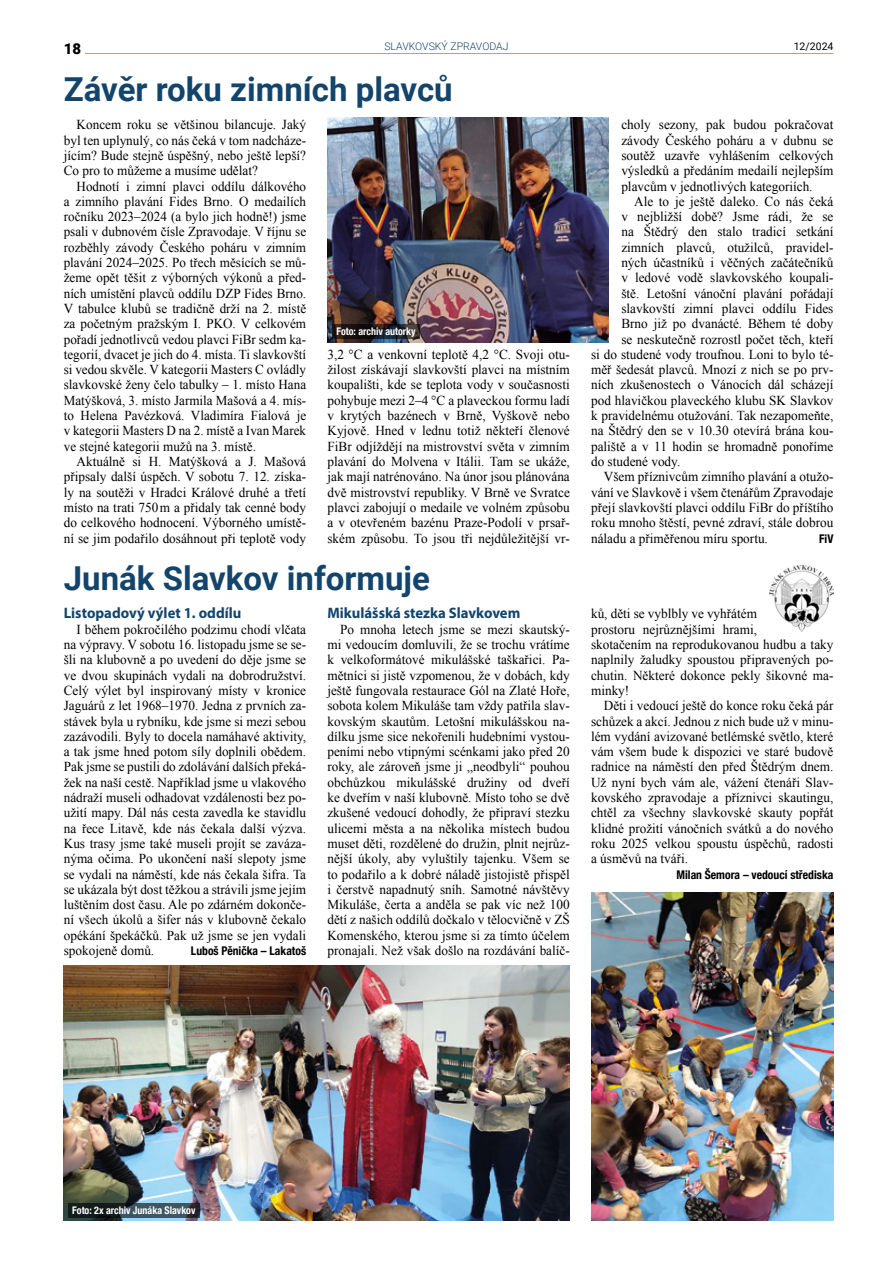
<style>
.page{position:relative;width:893px;height:1263px;background:#fff}
.page>*{position:absolute;margin:0;border:0;box-sizing:border-box;transform-origin:0 0}
.t1{font:700 33px "Roboto";color:#13446b}
.t2{font:700 15.15px "Myriad Pro";color:#13446b}
.t3{font:900 15px "Roboto";color:#000}
.t4{font:13.65px/15.3px "Times New Roman";color:#000;text-align:justify}
.t5{font:13.65px/15.3px "Times New Roman";color:#000;text-align:justify;scale:.96 1}
.t6{font:700 condensed 12px "Helvetica Neue LT Com";color:#000}
.t7{font:700 condensed 10.5px "Helvetica Neue LT Com";color:#fff;scale:.95 1}
.t8{font:300 10.5px "Roboto";color:#13446b}
.t9{font:10.5px "Roboto";color:#000}
</style>
<div class="page">
<hr style="left:85px;top:53px;width:748px;height:1px;background:#d79f3a">
<img style="left:770px;top:566px;width:63px;height:65px">
<img style="left:591px;top:892px;width:242px;height:328px">
<img style="left:64px;top:965px;width:506px;height:255px">
<img style="left:327px;top:118px;width:282px;height:225px">
<svg style="left:68px;top:1203px;width:132px;height:15px;background:#29373d"></svg>
<svg style="left:332px;top:324px;width:87px;height:15px"></svg>
<p class="t3" style="left:64px;top:38px;width:19px">18</p>
<p class="t8" style="left:384px;top:39px;width:126px">SLAVKOVSKÝ ZPRAVODAJ</p>
<p class="t9" style="left:794px;top:39px;width:41px">12/2024</p>
<h1 class="t1" style="left:64px;top:66px;width:390px">Závěr roku zimních plavců</h1>
<p class="t4" style="left:64px;top:117px;width:244px;text-indent:13px">Koncem roku se většinou bilancuje. Jaký byl ten uplynulý, co nás čeká v tom nadcháze&shy;jícím? Bude stejně úspěšný, nebo ještě lepší?<br>Co pro to můžeme a musíme udělat?</p>
<p class="t5" style="left:64px;top:178px;width:254px;text-indent:13px">Hodnotí i zimní plavci oddílu dálkového a zimního plavání Fides Brno. O medailích ročníku 2023–2024 (a bylo jich hodně!) jsme psali v dubnovém čísle Zpravodaje. V říjnu se rozběhly závody Českého poháru v zimním plavání 2024–2025. Po třech měsících se mů&shy;žeme opět těšit z výborných výkonů a před&shy;ních umístění plavců oddílu DZP Fides Brno.<br>V tabulce klubů se tradičně drží na 2. místě za početným pražským I. PKO. V celkovém pořadí jednotlivců vedou plavci FiBr sedm ka&shy;tegorií, dvacet je jich do 4. místa. Ti slavkovští si vedou skvěle. V kategorii Masters C ovládly slavkovské ženy čelo tabulky – 1. místo Hana Matýšková, 3. místo Jarmila Mašová a 4. mís&shy;to Helena Pavézková. Vladimíra Fialová je v kategorii Masters D na 2. místě a Ivan Marek ve stejné kategorii mužů na 3. místě.</p>
<p class="t4" style="left:64px;top:454px;width:244px;text-indent:13px">Aktuálně si H. Matýšková a J. Mašová připsaly další úspěch. V sobotu 7. 12. získa&shy;ly na soutěži v Hradci Králové druhé a třetí místo na trati 750m a přidaly tak cenné body do celkového hodnocení. Výborného umístě&shy;ní se jim podařilo dosáhnout při teplotě vody</p>
<p class="t7" style="left:336px;top:325px;width:85px">Foto: archiv autorky</p>
<p class="t4" style="left:327px;top:346px;width:244px">3,2 °C a venkovní teplotě 4,2 °C. Svoji otu&shy;žilost získávají slavkovští plavci na místním koupališti, kde se teplota vody v současnosti pohybuje mezi 2–4 °C a plaveckou formu ladí v krytých bazénech v Brně, Vyškově nebo Kyjově. Hned v lednu totiž někteří členové FiBr odjíždějí na mistrovství světa v zimním plavání do Molvena v Itálii. Tam se ukáže, jak mají natrénováno. Na únor jsou plánována dvě mistrovství republiky. V Brně ve Svratce plavci zabojují o medaile ve volném způsobu a v otevřeném bazénu Praze-Podolí v prsař&shy;ském způsobu. To jsou tři nejdůležitější vr-</p>
<h1 class="t1" style="left:64px;top:555px;width:368px">Junák Slavkov informuje</h1>
<p class="t2" style="left:64px;top:603px;width:179px">Listopadový výlet 1. oddílu</p>
<p class="t4" style="left:64px;top:621px;width:244px;text-indent:13px">I během pokročilého podzimu chodí vlčata na výpravy. V sobotu 16. listopadu jsme se se&shy;šli na klubovně a po uvedení do děje jsme se ve dvou skupinách vydali na dobrodružství.<br>Celý výlet byl inspirovaný místy v kronice Jaguárů z let 1968–1970. Jedna z prvních za&shy;stávek byla u rybníku, kde jsme si mezi sebou zazávodili. Byly to docela namáhavé aktivity, a tak jsme hned potom síly doplnili obědem.<br>Pak jsme se pustili do zdolávání dalších překá&shy;žek na naší cestě. Například jsme u vlakového nádraží museli odhadovat vzdálenosti bez po&shy;užití mapy. Dál nás cesta zavedla ke stavidlu na řece Litavě, kde nás čekala další výzva.<br>Kus trasy jsme také museli projít se zaváza&shy;nýma očima. Po ukončení naší slepoty jsme se vydali na náměstí, kde nás čekala šifra. Ta se ukázala být dost těžkou a strávili jsme jejím luštěním dost času. Ale po zdárném dokonče&shy;ní všech úkolů a šifer nás v klubovně čekalo opékání špekáčků. Pak už jsme se jen vydali spokojeně domů.</p>
<p class="t2" style="left:327px;top:603px;width:194px">Mikulášská stezka Slavkovem</p>
<p class="t4" style="left:327px;top:621px;width:244px;text-indent:13px">Po mnoha letech jsme se mezi skautský&shy;mi vedoucím domluvili, že se trochu vrátíme k velkoformátové mikulášské taškařici. Pa&shy;mětníci si jistě vzpomenou, že v dobách, kdy ještě fungovala restaurace Gól na Zlaté Hoře, sobota kolem Mikuláše tam vždy patřila slav&shy;kovským skautům. Letošní mikulášskou na&shy;dílku jsme sice nekořenili hudebními vystou&shy;peními nebo vtipnými scénkami jako před 20 roky, ale zároveň jsme ji „neodbyli“ pouhou obchůzkou mikulášské družiny od dveří ke dveřím v naší klubovně. Místo toho se dvě zkušené vedoucí dohodly, že připraví stezku ulicemi města a na několika místech budou muset děti, rozdělené do družin, plnit nejrůz&shy;nější úkoly, aby vyluštily tajenku. Všem se to podařilo a k dobré náladě jistojistě přispěl i čerstvě napadnutý sníh. Samotné návštěvy Mikuláše, čerta a anděla se pak víc než 100 dětí z našich oddílů dočkalo v tělocvičně v ZŠ Komenského, kterou jsme si za tímto účelem pronajali. Než však došlo na rozdávání balíč-</p>
<p class="t6" style="left:191px;top:943px;width:117px">Luboš Pěnička – Lakatoš</p>
<p class="t4" style="left:621px;top:117px;width:214px">choly sezony, pak budou pokračovat závody Českého poháru a v dubnu se soutěž uzavře vyhlášením celkových výsledků a předáním medailí nejlepším plavcům v jednotlivých kategoriích.</p>
<p class="t4" style="left:634px;top:193px;width:201px">Ale to je ještě daleko. Co nás čeká</p>
<p class="t4" style="left:621px;top:209px;width:214px">v nejbližší době? Jsme rádi, že se</p>
<p class="t4" style="left:621px;top:224px;width:214px">na Štědrý den stalo tradicí setkání</p>
<p class="t4" style="left:621px;top:239px;width:214px">zimních plavců, otužilců, pravidel-</p>
<p class="t4" style="left:621px;top:255px;width:214px">ných účastníků i věčných začátečníků</p>
<p class="t4" style="left:621px;top:270px;width:214px">v ledové vodě slavkovského koupali-</p>
<p class="t4" style="left:621px;top:285px;width:214px">ště. Letošní vánoční plavání pořádají</p>
<p class="t4" style="left:621px;top:301px;width:214px">slavkovští zimní plavci oddílu Fides</p>
<p class="t4" style="left:621px;top:316px;width:214px">Brno již po dvanácté. Během té doby</p>
<p class="t4" style="left:621px;top:331px;width:214px">se neskutečně rozrostl počet těch, kteří</p>
<p class="t4" style="left:591px;top:346px;width:244px">si do studené vody troufnou. Loni to bylo té-</p>
<p class="t4" style="left:591px;top:362px;width:244px">měř šedesát plavců. Mnozí z nich se po prv-</p>
<p class="t4" style="left:591px;top:377px;width:244px">ních zkušenostech o Vánocích dál scházejí</p>
<p class="t4" style="left:591px;top:392px;width:244px">pod hlavičkou plaveckého klubu SK Slavkov</p>
<p class="t4" style="left:591px;top:408px;width:244px">k pravidelnému otužování. Tak nezapomeňte,</p>
<p class="t4" style="left:591px;top:423px;width:244px">na Štědrý den se v 10.30 otevírá brána kou-</p>
<p class="t4" style="left:591px;top:438px;width:244px">paliště a v 11 hodin se hromadně ponoříme</p>
<p class="t4" style="left:591px;top:454px;width:91px">do studené vody.</p>
<p class="t4" style="left:604px;top:469px;width:231px">Všem příznivcům zimního plavání a otužo-</p>
<p class="t4" style="left:591px;top:484px;width:244px">vání ve Slavkově i všem čtenářům Zpravodaje</p>
<p class="t4" style="left:591px;top:499px;width:244px">přejí slavkovští plavci oddílu FiBr do příštího</p>
<p class="t4" style="left:591px;top:515px;width:244px">roku mnoho štěstí, pevné zdraví, stále dobrou</p>
<p class="t4" style="left:591px;top:530px;width:178px">náladu a přiměřenou míru sportu.</p>
<p class="t6" style="left:819px;top:531px;width:16px">FiV</p>
<p class="t4" style="left:591px;top:606px;width:244px;text-align:left">ků, děti se vyblbly ve vyhřátém<br>prostoru nejrůznějšími hrami,<br>skotačením na reprodukovanou hudbu a taky naplnily žaludky spoustou připravených po&shy;chutin. Některé dokonce pekly šikovné ma&shy;minky!</p>
<p class="t4" style="left:591px;top:698px;width:244px;text-indent:13px">Děti i vedoucí ještě do konce roku čeká pár schůzek a akcí. Jednou z nich bude už v minu&shy;lém vydání avizované betlémské světlo, které vám všem bude k dispozici ve staré budově radnice na náměstí den před Štědrým dnem.<br>Už nyní bych vám ale, vážení čtenáři Slav&shy;kovského zpravodaje a příznivci skautingu, chtěl za všechny slavkovské skauty popřát klidné prožití vánočních svátků a do nového roku 2025 velkou spoustu úspěchů, radosti a úsměvů na tváři.</p>
<p class="t6" style="left:676px;top:867px;width:158px">Milan Šemora – vedoucí střediska</p>
<p class="t7" style="left:72px;top:1204px;width:131px">Foto: 2x archiv Junáka Slavkov</p>
</div>
